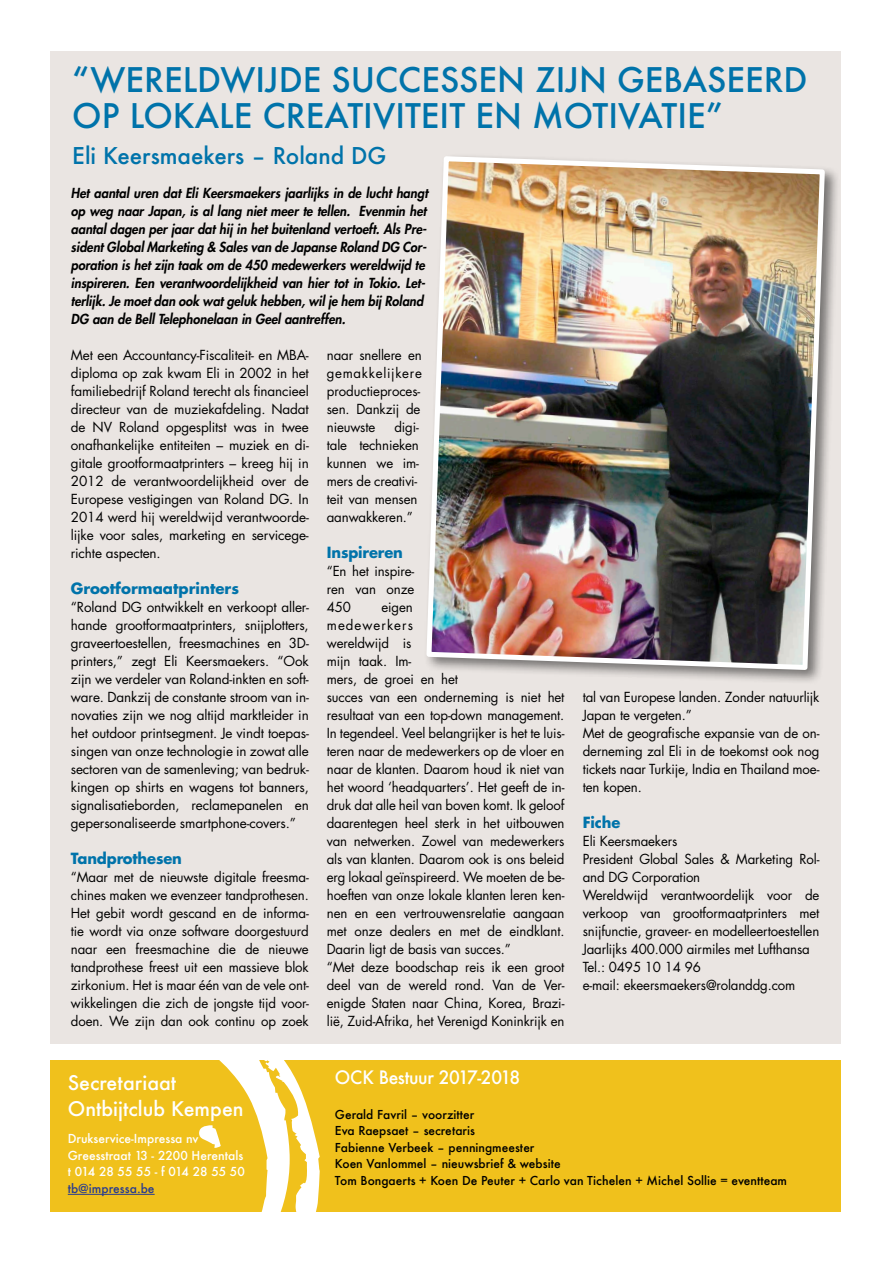
<style>
.page{position:relative;width:893px;height:1263px;background:#fff}
.page>*{position:absolute;margin:0;border:0;box-sizing:border-box;transform-origin:0 0}
.t1{font:500 33px/36px "Futura";color:#0073aa}
.t2{font:500 22.5px "Futura";color:#0073aa}
.t3{font:500 19.65px/25.7px "Futura";color:#fff}
.t4{font:500 18px "Futura";letter-spacing:-.02em;color:#fff}
.t5{font:700 15px "Futura Std";letter-spacing:-.01em;color:#0073aa}
.t6{font:13.5px/18px "Futura Std";letter-spacing:-.01em;color:#000;text-align:justify}
.t7{font:italic 800 13.5px/18px "Futura Std";color:#000;scale:.95 1}
.t8{font:500 12px/16.5px "Futura";color:#000}
.t9{font:500 12px/16.6px "Futura";color:#fff}
.t10{font:500 12px "Futura";color:#283b90}
</style>
<div class="page">
<div style="left:50px;top:1060px;width:791px;height:151px;background:#f0c11c"></div>
<svg style="left:67px;top:1060px;width:253px;height:151px"></svg>
<hr style="left:68px;top:1194px;width:87px;height:1px;background:#283b90">
<div style="left:50px;top:51px;width:791px;height:993px;background:#eae5e2"></div>
<div style="left:423px;top:153px;width:417px;height:533px;background:#000;opacity:.5"></div>
<img style="left:424px;top:154px;width:403px;height:519px">
<h1 class="t1" style="left:72px;top:62px;width:737px">“WERELDWIJDE SUCCESSEN ZIJN GEBASEERD<br>OP LOKALE CREATIVITEIT EN MOTIVATIE”</h1>
<h2 class="t2" style="left:72px;top:140px;width:316px">Eli Keersmaekers – Roland DG</h2>
<p class="t7" style="left:71px;top:184px;width:377px">Het aantal uren dat Eli Keersmaekers jaarlijks in de lucht hangt op weg naar Japan, is al lang niet meer te tellen. Evenmin het aantal dagen per jaar dat hij in het buitenland vertoeft. Als Pre&shy;sident Global Marketing &amp; Sales van de Japanse Roland DG Cor&shy;poration is het zijn taak om de 450 medewerkers wereldwijd te inspireren. Een verantwoordelijkheid van hier tot in Tokio. Let&shy;terlijk. Je moet dan ook wat geluk hebben, wil je hem bij Roland DG aan de Bell Telephonelaan in Geel aantreffen.</p>
<p class="t6" style="left:71px;top:346px;width:239px">Met een Accountancy-Fiscaliteit- en MBA&shy;diploma op zak kwam Eli in 2002 in het familiebedrijf Roland terecht als financieel directeur van de muziekafdeling. Nadat de NV Roland opgesplitst was in twee onafhankelijke entiteiten – muziek en di&shy;gitale grootformaatprinters – kreeg hij in 2012 de verantwoordelijkheid over de Europese vestigingen van Roland DG. In 2014 werd hij wereldwijd verantwoorde&shy;lijke voor sales, marketing en servicege&shy;richte aspecten.</p>
<p class="t5" style="left:71px;top:578px;width:170px">Grootformaatprinters</p>
<p class="t6" style="left:71px;top:598px;width:239px">“Roland DG ontwikkelt en verkoopt aller&shy;hande grootformaatprinters, snijplotters, graveertoestellen, freesmachines en 3D&shy;printers,” zegt Eli Keersmaekers. “Ook zijn we verdeler van Roland-inkten en soft&shy;ware. Dankzij de constante stroom van in&shy;novaties zijn we nog altijd marktleider in het outdoor printsegment. Je vindt toepas&shy;singen van onze technologie in zowat alle sectoren van de samenleving; van bedruk&shy;kingen op shirts en wagens tot banners, signalisatieborden, reclamepanelen en gepersonaliseerde smartphone-covers.”</p>
<p class="t5" style="left:71px;top:848px;width:113px">Tandprothesen</p>
<p class="t6" style="left:71px;top:868px;width:239px">“Maar met de nieuwste digitale freesma&shy;chines maken we evenzeer tandprothesen.<br>Het gebit wordt gescand en de informa&shy;tie wordt via onze software doorgestuurd naar een freesmachine die de nieuwe tandprothese freest uit een massieve blok zirkonium. Het is maar één van de vele ont&shy;wikkelingen die zich de jongste tijd voor&shy;doen. We zijn dan ook continu op zoek</p>
<p class="t6" style="left:327px;top:346px;width:97px">naar snellere en gemakkelijkere productieproces&shy;sen. Dankzij de nieuwste</p>
<p class="t6" style="left:327px;top:418px;width:94px;text-indent:68px">digi&shy;tale technieken kunnen we im&shy;mers de creativi&shy;teit van mensen aanwakkeren.”</p>
<p class="t5" style="left:327px;top:542px;width:78px">Inspireren</p>
<p class="t6" style="left:327px;top:562px;width:89px">“En het inspire&shy;ren van onze 450</p>
<p class="t6" style="left:327px;top:598px;width:239px;text-align:left;text-indent:55px">eigen<br>medewerkers<br>wereldwijd is<br>mijn taak. Im-<br>mers, de groei en het<br>succes van een onderneming is niet het resultaat van een top-down management.<br>In tegendeel. Veel belangrijker is het te luis&shy;teren naar de medewerkers op de vloer en naar de klanten. Daarom houd ik niet van het woord ‘headquarters’. Het geeft de in&shy;druk dat alle heil van boven komt. Ik geloof daarentegen heel sterk in het uitbouwen van netwerken. Zowel van medewerkers als van klanten. Daarom ook is ons beleid erg lokaal geïnspireerd. We moeten de be&shy;hoeften van onze lokale klanten leren ken&shy;nen en een vertrouwensrelatie aangaan met onze dealers en met de eindklant.<br>Daarin ligt de basis van succes.”<br>“Met deze boodschap reis ik een groot deel van de wereld rond. Van de Ver&shy;enigde Staten naar China, Korea, Brazi&shy;lië, Zuid-Afrika, het Verenigd Koninkrijk en</p>
<p class="t6" style="left:583px;top:688px;width:238px;text-align:left">tal van Europese landen. Zonder natuurlijk<br>Japan te vergeten.”<br>Met de geografische expansie van de on&shy;derneming zal Eli in de toekomst ook nog tickets naar Turkije, India en Thailand moe&shy;ten kopen.</p>
<p class="t5" style="left:583px;top:812px;width:39px">Fiche</p>
<p class="t6" style="left:583px;top:832px;width:238px;text-align:left">Eli Keersmaekers<br>President Global Sales &amp; Marketing Rol&shy;and DG Corporation<br>Wereldwijd verantwoordelijk voor de verkoop van grootformaatprinters met snijfunctie, graveer- en modelleertoestellen Jaarlijks 400.000 airmiles met Lufthansa Tel.: 0495 10 14 96<br>e-mail: ekeersmaekers@rolanddg.com</p>
<h3 class="t3" style="left:68px;top:1070px;width:177px">Secretariaat<br>Ontbijtclub Kempen</h3>
<p class="t9" style="left:68px;top:1130px;width:179px">Drukservice-Impressa nv<br>Greesstraat 13 - 2200 Herentals t 014 28 55 55 - f 014 28 55 50</p>
<p class="t10" style="left:68px;top:1180px;width:88px">tb@impressa.be</p>
<h3 class="t4" style="left:335px;top:1065px;width:187px">OCK Bestuur 2017-2018</h3>
<p class="t8" style="left:335px;top:1106px;width:454px">Gerald Favril – voorzitter<br>Eva Raepsaet – secretaris<br>Fabienne Verbeek – penningmeester<br>Koen Vanlommel – nieuwsbrief &amp; website<br>Tom Bongaerts + Koen De Peuter + Carlo van Tichelen + Michel Sollie = eventteam</p>
</div>
